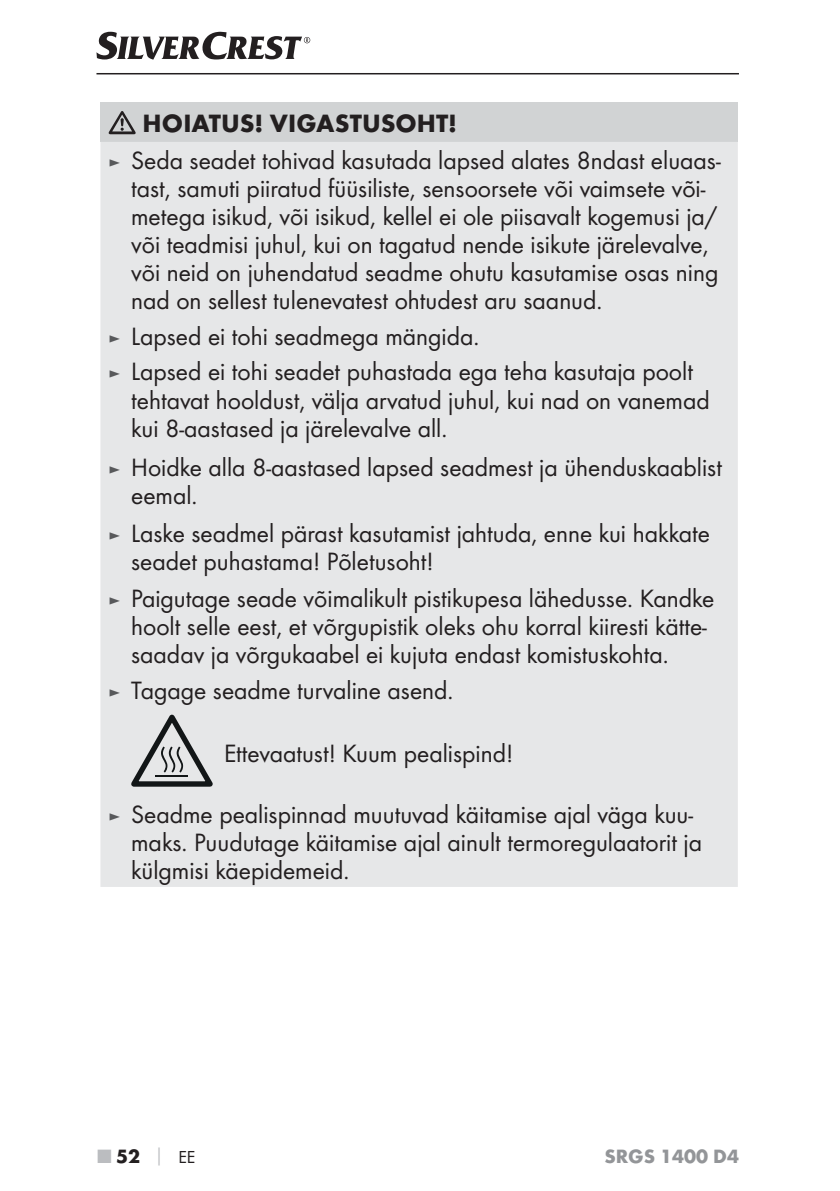
<style>
.page{position:relative;width:840px;height:1191px;background:#fff}
.page>*{position:absolute;margin:0;border:0;box-sizing:border-box;transform-origin:0 0}
.t1{font:26px/28px "Futura Boo";color:#231f20}
.t2{font:700 26px "Futura";color:#231f20}
.t3{font:700 20px "Futura";color:#939598}
.t4{font:700 20px "Futura";color:#231f20}
.s1{font-size:18px;color:#58595b}
.s2{color:#bbbdc0}
.s3{font-size:18px;color:#bbbdc0}
.s4{font-family:"Futura Boo";font-weight:400;font-size:18px}
</style>
<div class="page">
<hr style="left:96px;top:73px;width:642px;height:1px;background:#231f20">
<svg style="left:96px;top:32px;width:214px;height:28px"></svg>
<div style="left:100px;top:102px;width:637px;height:40px;background:#d1d3d4"></div>
<div style="left:100px;top:142px;width:637px;height:745px;background:#e6e7e8"></div>
<svg style="left:109px;top:111px;width:26px;height:23px"></svg>
<svg style="left:126px;top:706px;width:93px;height:85px;background:#bfc0c1"></svg>
<p class="t2" style="left:142px;top:113px;width:316px">HOIATUS! VIGASTUSOHT!</p>
<p class="t1" style="left:131px;top:148px;width:590px;text-indent:-23px"><span class="s1">►</span> Seda seadet tohivad kasutada lapsed alates 8ndast eluaas&shy;tast, samuti piiratud füüsiliste, sensoorsete või vaimsete või&shy;metega isikud, või isikud, kellel ei ole piisavalt kogemusi ja/ või teadmisi juhul, kui on tagatud nende isikute järelevalve, või neid on juhendatud seadme ohutu kasutamise osas ning nad on sellest tulenevatest ohtudest aru saanud.</p>
<p class="t1" style="left:108px;top:320px;width:585px;line-height:35.6px"><span class="s1">►</span> Lapsed ei tohi seadmega mängida.<br><span class="s1">►</span> Lapsed ei tohi seadet puhastada ega teha kasutaja poolt</p>
<p class="t1" style="left:131px;top:387px;width:579px">tehtavat hooldust, välja arvatud juhul, kui nad on vanemad kui 8-aastased ja järelevalve all.</p>
<p class="t1" style="left:131px;top:455px;width:592px;text-indent:-23px"><span class="s1">►</span> Hoidke alla 8-aastased lapsed seadmest ja ühenduskaablist eemal.</p>
<p class="t1" style="left:131px;top:520px;width:580px;text-indent:-23px"><span class="s1">►</span> Laske seadmel pärast kasutamist jahtuda, enne kui hakkate seadet puhastama! Põletusoht!</p>
<p class="t1" style="left:131px;top:586px;width:584px;text-indent:-23px"><span class="s1">►</span> Paigutage seade võimalikult pistikupesa lähedusse. Kandke hoolt selle eest, et võrgupistik oleks ohu korral kiiresti kätte&shy;saadav ja võrgukaabel ei kujuta endast komistuskohta.</p>
<p class="t1" style="left:108px;top:677px;width:346px"><span class="s1">►</span> Tagage seadme turvaline asend.</p>
<p class="t1" style="left:224px;top:740px;width:291px">Ettevaatust! Kuum pealispind!</p>
<p class="t1" style="left:131px;top:801px;width:572px;text-indent:-23px"><span class="s1">►</span> Seadme pealispinnad muutuvad käitamise ajal väga kuu&shy;maks. Puudutage käitamise ajal ainult termoregulaatorit ja külgmisi käepidemeid.</p>
<p class="t4" style="left:98px;top:1148px;width:99px"><span class="s2">■</span> 52 <span class="s3">│</span> <span class="s4">EE</span></p>
<p class="t3" style="left:604px;top:1148px;width:136px">SRGS 1400 D4</p>
</div>
